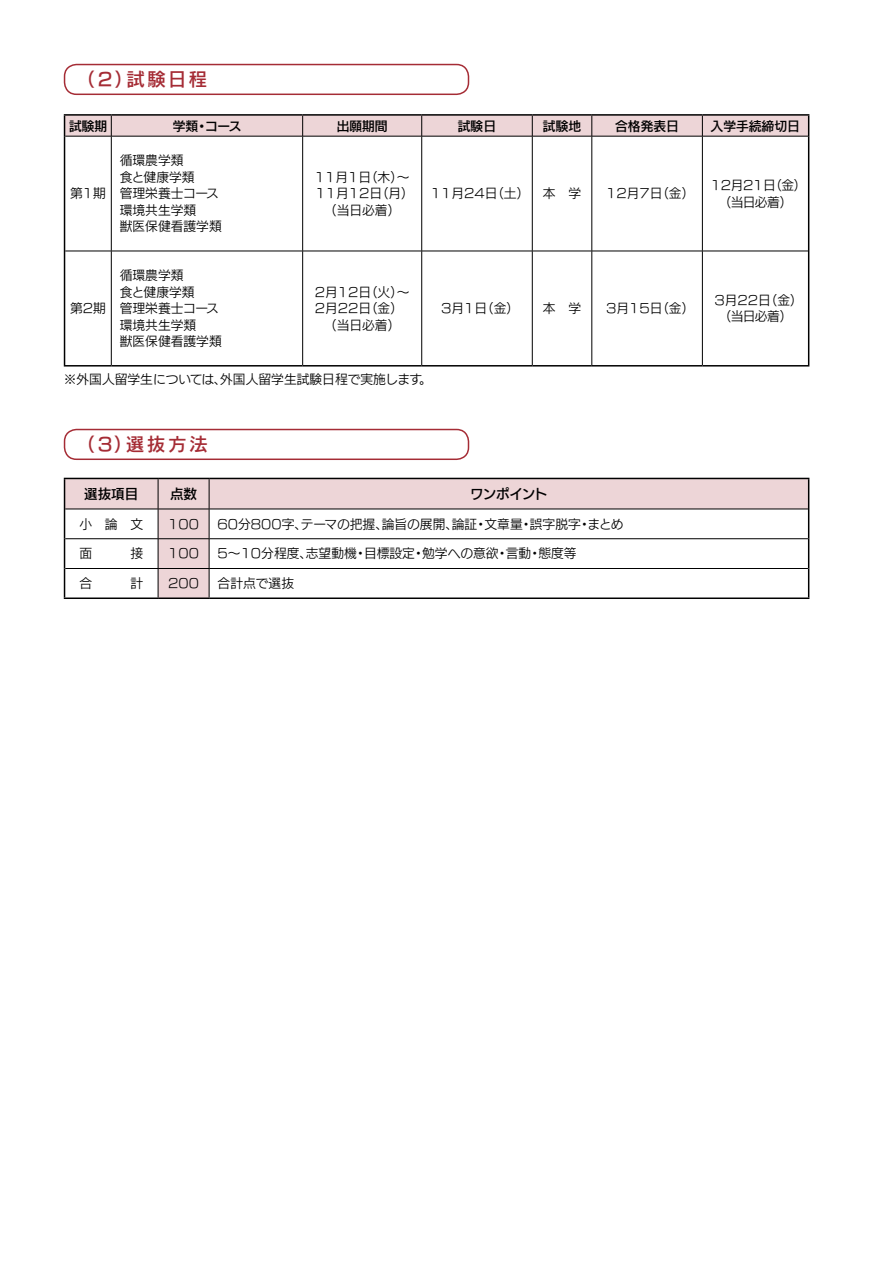
<style>
.page{position:relative;width:893px;height:1263px;background:#fff}
.page>*{position:absolute;margin:0;border:0;box-sizing:border-box;transform-origin:0 0}
.t1{font:18px "New Rodin Pro DB";letter-spacing:.165em;color:#a52c35}
.t2{font:13.5px "New Rodin Pro DB";letter-spacing:-.01em;color:#000}
.t3{font:12.75px/16.5px "New Rodin Pro M";color:#000;text-align:center}
.t4{font:12.75px "New Rodin Pro DB";color:#000}
.t5{font:12.75px/16.5px "New Rodin Pro M";letter-spacing:-.03em;color:#000;text-align:center}
</style>
<div class="page">
<div style="left:64px;top:64px;width:405px;height:31px;border:2px solid #a52c35;border-radius:12px"></div>
<div style="left:64px;top:429px;width:405px;height:31px;border:2px solid #a52c35;border-radius:12px"></div>
<hr style="left:64px;top:114px;width:47px;height:2px;background:#000">
<hr style="left:111px;top:114px;width:192px;height:2px;background:#000">
<hr style="left:303px;top:114px;width:119px;height:2px;background:#000">
<hr style="left:422px;top:114px;width:110px;height:2px;background:#000">
<hr style="left:532px;top:114px;width:60px;height:2px;background:#000">
<hr style="left:592px;top:114px;width:110px;height:2px;background:#000">
<hr style="left:702px;top:114px;width:107px;height:2px;background:#000">
<hr style="left:64px;top:136px;width:1px;height:115px;background:#000">
<hr style="left:808px;top:136px;width:1px;height:115px;background:#000">
<hr style="left:64px;top:251px;width:1px;height:114px;background:#000">
<hr style="left:808px;top:251px;width:1px;height:114px;background:#000">
<hr style="left:64px;top:365px;width:47px;height:2px;background:#000">
<hr style="left:111px;top:365px;width:192px;height:2px;background:#000">
<hr style="left:303px;top:365px;width:119px;height:2px;background:#000">
<hr style="left:422px;top:365px;width:110px;height:2px;background:#000">
<hr style="left:532px;top:365px;width:60px;height:2px;background:#000">
<hr style="left:592px;top:365px;width:110px;height:2px;background:#000">
<hr style="left:702px;top:365px;width:107px;height:2px;background:#000">
<svg style="left:64px;top:115px;width:745px;height:21px;background:#dfc8ca"></svg>
<hr style="left:65px;top:136px;width:46px;height:1px;background:#000">
<hr style="left:111px;top:136px;width:192px;height:1px;background:#000">
<hr style="left:111px;top:136px;width:1px;height:115px;background:#000">
<hr style="left:303px;top:136px;width:119px;height:1px;background:#000">
<hr style="left:302px;top:136px;width:1px;height:115px;background:#000">
<hr style="left:422px;top:136px;width:110px;height:1px;background:#000">
<hr style="left:421px;top:136px;width:1px;height:115px;background:#000">
<hr style="left:532px;top:136px;width:60px;height:1px;background:#000">
<hr style="left:532px;top:136px;width:1px;height:115px;background:#000">
<hr style="left:592px;top:136px;width:110px;height:1px;background:#000">
<hr style="left:592px;top:136px;width:1px;height:115px;background:#000">
<hr style="left:702px;top:136px;width:106px;height:1px;background:#000">
<hr style="left:702px;top:136px;width:1px;height:115px;background:#000">
<hr style="left:65px;top:251px;width:46px;height:1px;background:#000">
<hr style="left:111px;top:251px;width:192px;height:1px;background:#000">
<hr style="left:111px;top:251px;width:1px;height:114px;background:#000">
<hr style="left:303px;top:251px;width:119px;height:1px;background:#000">
<hr style="left:302px;top:251px;width:1px;height:114px;background:#000">
<hr style="left:422px;top:251px;width:110px;height:1px;background:#000">
<hr style="left:421px;top:251px;width:1px;height:114px;background:#000">
<hr style="left:532px;top:251px;width:60px;height:1px;background:#000">
<hr style="left:532px;top:251px;width:1px;height:114px;background:#000">
<hr style="left:592px;top:251px;width:110px;height:1px;background:#000">
<hr style="left:592px;top:251px;width:1px;height:114px;background:#000">
<hr style="left:702px;top:251px;width:106px;height:1px;background:#000">
<hr style="left:702px;top:251px;width:1px;height:114px;background:#000">
<svg style="left:65px;top:479px;width:743px;height:118px"></svg>
<hr style="left:64px;top:478px;width:94px;height:1px;background:#000">
<hr style="left:64px;top:479px;width:1px;height:30px;background:#000">
<hr style="left:158px;top:478px;width:51px;height:1px;background:#000">
<hr style="left:209px;top:478px;width:600px;height:1px;background:#000">
<hr style="left:808px;top:479px;width:1px;height:30px;background:#000">
<hr style="left:64px;top:509px;width:1px;height:30px;background:#000">
<hr style="left:808px;top:509px;width:1px;height:30px;background:#000">
<svg style="left:64px;top:539px;width:1px;height:58px"></svg>
<svg style="left:808px;top:539px;width:1px;height:58px"></svg>
<hr style="left:64px;top:597px;width:94px;height:2px;background:#000">
<hr style="left:158px;top:597px;width:51px;height:2px;background:#000">
<hr style="left:209px;top:597px;width:600px;height:2px;background:#000">
<hr style="left:158px;top:479px;width:1px;height:30px;background:#000">
<hr style="left:209px;top:479px;width:1px;height:30px;background:#000">
<hr style="left:65px;top:509px;width:93px;height:1px;background:#000">
<hr style="left:158px;top:509px;width:51px;height:1px;background:#000">
<hr style="left:209px;top:509px;width:599px;height:1px;background:#000">
<hr style="left:65px;top:538px;width:93px;height:1px;background:#000">
<hr style="left:158px;top:538px;width:51px;height:1px;background:#000">
<hr style="left:209px;top:538px;width:599px;height:1px;background:#000">
<hr style="left:65px;top:568px;width:93px;height:1px;background:#000">
<hr style="left:158px;top:568px;width:51px;height:1px;background:#000">
<svg style="left:158px;top:509px;width:1px;height:88px"></svg>
<hr style="left:209px;top:568px;width:599px;height:1px;background:#000">
<svg style="left:209px;top:509px;width:1px;height:88px"></svg>
<h1 class="t1" style="left:77px;top:64px;width:131px">（2）試験日程</h1>
<p class="t4" style="left:69px;top:115px;width:40px">試験期</p>
<p class="t4" style="left:173px;top:115px;width:70px">学類・コース</p>
<p class="t4" style="left:337px;top:115px;width:52px">出願期間</p>
<p class="t4" style="left:458px;top:115px;width:40px">試験日</p>
<p class="t4" style="left:543px;top:115px;width:40px">試験地</p>
<p class="t4" style="left:615px;top:115px;width:65px">合格発表日</p>
<p class="t4" style="left:711px;top:115px;width:91px">入学手続締切日</p>
<p class="t3" style="left:70px;top:184px;width:37px">第1期</p>
<p class="t3" style="left:120px;top:151px;width:103px;text-align:left">循環農学類<br>食と健康学類<br>管理栄養士コース環境共生学類<br>獣医保健看護学類</p>
<p class="t3" style="left:315px;top:168px;width:101px">11月1日（木）〜　11月12日（月）（当日必着）</p>
<p class="t3" style="left:431px;top:184px;width:152px">11月24日（土） 本　学</p>
<p class="t3" style="left:606px;top:184px;width:90px">12月7日（金）</p>
<p class="t5" style="left:711px;top:176px;width:97px">12月21日（金）（当日必着）</p>
<p class="t3" style="left:70px;top:299px;width:37px">第2期</p>
<p class="t3" style="left:120px;top:266px;width:103px;text-align:left">循環農学類<br>食と健康学類<br>管理栄養士コース環境共生学類<br>獣医保健看護学類</p>
<p class="t3" style="left:315px;top:283px;width:96px">2月12日（火）〜<br>2月22日（金）　（当日必着）</p>
<p class="t3" style="left:64px;top:370px;width:369px">※外国人留学生については、外国人留学生試験日程で実施します。</p>
<p class="t3" style="left:441px;top:299px;width:79px">3月1日（金）</p>
<p class="t3" style="left:543px;top:299px;width:40px">本　学</p>
<p class="t3" style="left:606px;top:299px;width:90px">3月15日（金）</p>
<p class="t3" style="left:715px;top:291px;width:90px">3月22日（金）（当日必着）</p>
<h1 class="t1" style="left:77px;top:429px;width:132px">（3）選抜方法</h1>
<p class="t2" style="left:84px;top:482px;width:56px">選抜項目</p>
<p class="t2" style="left:170px;top:482px;width:29px">点数</p>
<p class="t2" style="left:470px;top:482px;width:79px">ワンポイント</p>
<p class="t3" style="left:79px;top:514px;width:65px">小　論　文</p>
<p class="t3" style="left:168px;top:514px;width:32px">100</p>
<p class="t3" style="left:218px;top:514px;width:408px">60分800字、テーマの把握、論旨の展開、論証・文章量・誤字脱字・まとめ</p>
<p class="t3" style="left:168px;top:544px;width:32px">100</p>
<p class="t3" style="left:218px;top:544px;width:361px">5〜10分程度、志望動機・目標設定・勉学への意欲・言動・態度等</p>
<p class="t3" style="left:168px;top:574px;width:32px">200</p>
<p class="t3" style="left:218px;top:574px;width:78px">合計点で選抜</p>
</div>
